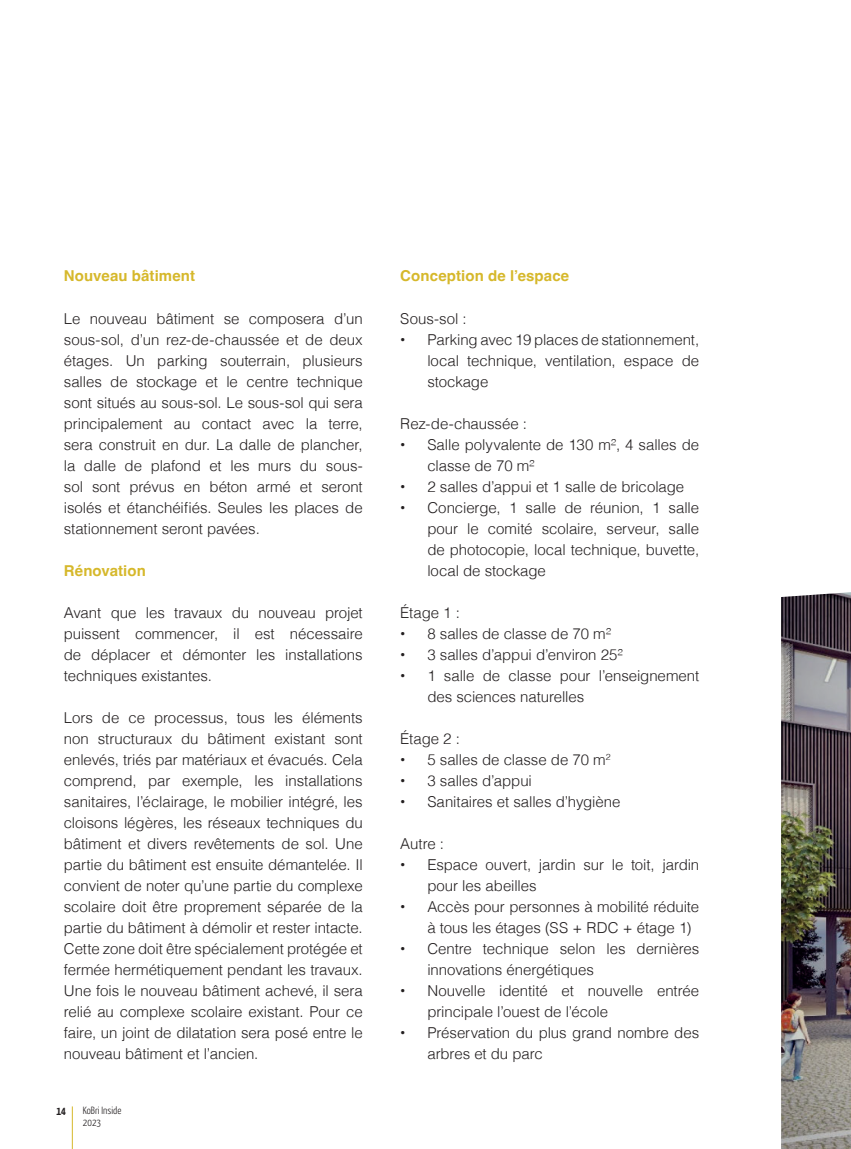
<style>
.page{position:relative;width:851px;height:1149px;background:#fff}
.page>*{position:absolute;margin:0;border:0;box-sizing:border-box;transform-origin:0 0}
.t1{font:300 15px/21px "Helvetica";letter-spacing:-.005em;color:#231f20}
.t2{font:700 15px "Helvetica";letter-spacing:.005em;color:#d6b82b}
.t3{font:700 12px "Yanone Kaffeesatz";color:#231f20}
.t4{font:300 10.5px/12px "Yanone Kaffeesatz";color:#231f20}
.s1{font-weight:400}
</style>
<div class="page">
<hr style="left:72px;top:1106px;width:1px;height:42px;background:#d6b82b">
<img style="left:781px;top:592px;width:69px;height:556px">
<p class="t2" style="left:64px;top:267px;width:133px">Nouveau bâtiment</p>
<p class="t1" style="left:64px;top:306px;width:300px;text-align:justify">Le nouveau bâtiment se composera d’un sous-sol, d’un rez-de-chaussée et de deux étages. Un parking souterrain, plusieurs salles de stockage et le centre technique sont situés au sous-sol. Le sous-sol qui sera principalement au contact avec la terre, sera construit en dur. La dalle de plancher, la dalle de plafond et les murs du sous&shy;sol sont prévus en béton armé et seront isolés et étanchéifiés. Seules les places de stationnement seront pavées.</p>
<p class="t2" style="left:64px;top:561px;width:84px">Rénovation</p>
<p class="t1" style="left:64px;top:600px;width:300px;text-align:justify">Avant que les travaux du nouveau projet puissent commencer, il est nécessaire de déplacer et démonter les installations techniques existantes.</p>
<p class="t1" style="left:64px;top:705px;width:300px;text-align:justify">Lors de ce processus, tous les éléments non structuraux du bâtiment existant sont enlevés, triés par matériaux et évacués. Cela comprend, par exemple, les installations sanitaires, l’éclairage, le mobilier intégré, les cloisons légères, les réseaux techniques du bâtiment et divers revêtements de sol. Une partie du bâtiment est ensuite démantelée. Il convient de noter qu’une partie du complexe scolaire doit être proprement séparée de la partie du bâtiment à démolir et rester intacte.<br>Cette zone doit être spécialement protégée et fermée hermétiquement pendant les travaux.<br>Une fois le nouveau bâtiment achevé, il sera relié au complexe scolaire existant. Pour ce faire, un joint de dilatation sera posé entre le nouveau bâtiment et l’ancien.</p>
<p class="t3" style="left:56px;top:1103px;width:11px">14</p>
<p class="t4" style="left:83px;top:1103px;width:40px">KoBri Inside<br>2023</p>
<p class="t2" style="left:400px;top:267px;width:170px">Conception de l’espace</p>
<p class="t1" style="left:400px;top:306px;width:68px">Sous-sol :</p>
<p class="t1" style="left:427px;top:327px;width:273px;text-align:justify;text-indent:-27px"><span class="s1">•</span> Parking avec 19 places de stationnement, local technique, ventilation, espace de stockage</p>
<p class="t1" style="left:400px;top:411px;width:128px">Rez-de-chaussée :</p>
<p class="t1" style="left:427px;top:432px;width:273px;text-indent:-27px"><span class="s1">•</span> Salle polyvalente de 130 m², 4 salles de classe de 70 m²</p>
<p class="t1" style="left:400px;top:474px;width:285px"><span class="s1">•</span> 2 salles d’appui et 1 salle de bricolage</p>
<p class="t1" style="left:427px;top:495px;width:273px;text-align:justify;text-indent:-27px"><span class="s1">•</span> Concierge, 1 salle de réunion, 1 salle pour le comité scolaire, serveur, salle de photocopie, local technique, buvette, local de stockage</p>
<p class="t1" style="left:400px;top:600px;width:61px">Étage 1 :</p>
<p class="t1" style="left:400px;top:621px;width:212px"><span class="s1">•</span> 8 salles de classe de 70 m²</p>
<p class="t1" style="left:400px;top:642px;width:224px"><span class="s1">•</span> 3 salles d’appui d’environ 25²</p>
<p class="t1" style="left:427px;top:663px;width:273px;text-indent:-27px"><span class="s1">•</span> 1 salle de classe pour l’enseignement des sciences naturelles</p>
<p class="t1" style="left:400px;top:726px;width:61px">Étage 2 :</p>
<p class="t1" style="left:400px;top:747px;width:212px"><span class="s1">•</span> 5 salles de classe de 70 m<sup>2</sup></p>
<p class="t1" style="left:400px;top:768px;width:133px"><span class="s1">•</span> 3 salles d’appui</p>
<p class="t1" style="left:400px;top:789px;width:221px"><span class="s1">•</span> Sanitaires et salles d’hygiène</p>
<p class="t1" style="left:400px;top:831px;width:45px">Autre :</p>
<p class="t1" style="left:427px;top:852px;width:273px;text-indent:-27px"><span class="s1">•</span> Espace ouvert, jardin sur le toit, jardin pour les abeilles</p>
<p class="t1" style="left:427px;top:894px;width:273px;text-indent:-27px"><span class="s1">•</span> Accès pour personnes à mobilité réduite à tous les étages (SS + RDC + étage 1)</p>
<p class="t1" style="left:427px;top:936px;width:273px;text-indent:-27px"><span class="s1">•</span> Centre technique selon les dernières innovations énergétiques</p>
<p class="t1" style="left:427px;top:978px;width:273px;text-indent:-27px"><span class="s1">•</span> Nouvelle identité et nouvelle entrée principale l’ouest de l’école</p>
<p class="t1" style="left:427px;top:1020px;width:273px;text-indent:-27px"><span class="s1">•</span> Préservation du plus grand nombre des arbres et du parc</p>
</div>
